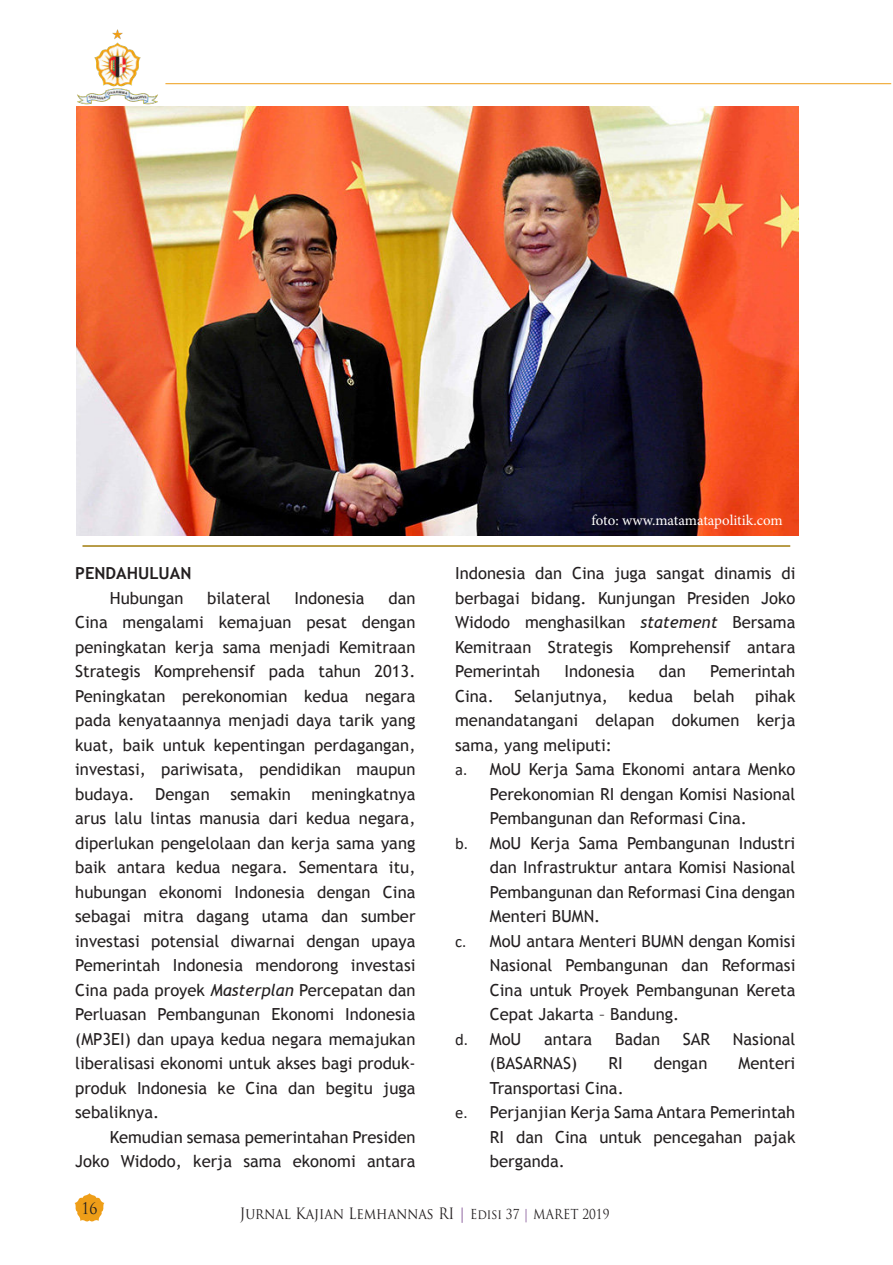
<style>
.page{position:relative;width:893px;height:1265px;background:#fff}
.page>*{position:absolute;margin:0;border:0;box-sizing:border-box;transform-origin:0 0}
.t1{font:16.62px/24.5px "Trebuchet MS";color:#231f20;text-align:justify}
.t2{font:700 16.62px "Trebuchet MS";color:#231f20}
.t3{font:15.75px "Trajan Pro";color:#231f20;scale:.88 1}
.t4{font:15.22px "Trajan Pro";color:#231f20;scale:.88 1}
.t5{font:14.88px "Minion Pro";letter-spacing:-.005em;color:#fff}
.s1{font-style:italic}
.s2{font-family:"Calibri"}
.s3{color:#733e88}
.s4{font-size:13.47px}
.s5{font-size:13.47px;color:#733e88}
</style>
<div class="page">
<svg style="left:74px;top:1193px;width:31px;height:29px"></svg>
<hr style="left:165px;top:83px;width:726px;height:1px;background:#ee9e18">
<img style="left:77px;top:29px;width:81px;height:76px">
<img style="left:76px;top:107px;width:722px;height:429px">
<hr style="left:82px;top:545px;width:708px;height:2px;background:#ae8f2f">
<p class="t2" style="left:75px;top:563px;width:118px">PENDAHULUAN</p>
<p class="t1" style="left:110px;top:586px;width:75px">Hubungan</p>
<p class="t1" style="left:207px;top:586px;width:65px">bilateral</p>
<p class="t1" style="left:294px;top:586px;width:72px">Indonesia</p>
<p class="t1" style="left:75px;top:586px;width:342px;text-indent:313px">dan Cina mengalami kemajuan pesat dengan peningkatan kerja sama menjadi Kemitraan Strategis Komprehensif pada tahun 2013.<br>Peningkatan perekonomian kedua negara pada kenyataannya menjadi daya tarik yang kuat, baik untuk kepentingan perdagangan, investasi, pariwisata, pendidikan maupun budaya. Dengan semakin meningkatnya arus lalu lintas manusia dari kedua negara, diperlukan pengelolaan dan kerja sama yang baik antara kedua negara. Sementara itu, hubungan ekonomi Indonesia dengan Cina sebagai mitra dagang utama dan sumber investasi potensial diwarnai dengan upaya Pemerintah Indonesia mendorong investasi Cina pada proyek <span class="s1">Masterplan</span> Percepatan dan Perluasan Pembangunan Ekonomi Indonesia (MP3EI) dan upaya kedua negara memajukan liberalisasi ekonomi untuk akses bagi produk&shy;produk Indonesia ke Cina dan begitu juga sebaliknya.</p>
<p class="t1" style="left:75px;top:1125px;width:342px;text-align:right">Kemudian semasa pemerintahan Presiden<br>Joko Widodo, kerja sama ekonomi antara</p>
<p class="t5" style="left:592px;top:510px;width:193px">foto: www.matamatapolitik.com</p>
<p class="t1" style="left:455px;top:561px;width:342px">Indonesia dan Cina juga sangat dinamis di berbagai bidang. Kunjungan Presiden Joko Widodo menghasilkan <span class="s1">statement</span> Bersama Kemitraan Strategis Komprehensif antara Pemerintah</p>
<p class="t1" style="left:564px;top:659px;width:72px">Indonesia</p>
<p class="t1" style="left:659px;top:659px;width:29px">dan</p>
<p class="t1" style="left:710px;top:659px;width:87px">Pemerintah</p>
<p class="t1" style="left:455px;top:684px;width:342px">Cina. Selanjutnya, kedua belah pihak</p>
<p class="t1" style="left:455px;top:708px;width:342px">menandatangani delapan dokumen kerja</p>
<p class="t1" style="left:455px;top:733px;width:158px">sama, yang meliputi:</p>
<p class="t1" style="left:455px;top:757px;width:342px"><span class="s2">a.</span> MoU Kerja Sama Ekonomi antara Menko</p>
<p class="t1" style="left:490px;top:782px;width:307px">Perekonomian RI dengan Komisi Nasional</p>
<p class="t1" style="left:490px;top:806px;width:259px">Pembangunan dan Reformasi Cina.</p>
<p class="t1" style="left:455px;top:831px;width:342px"><span class="s2">b.</span> MoU Kerja Sama Pembangunan Industri</p>
<p class="t1" style="left:490px;top:855px;width:307px">dan Infrastruktur antara Komisi Nasional</p>
<p class="t1" style="left:490px;top:880px;width:307px">Pembangunan dan Reformasi Cina dengan</p>
<p class="t1" style="left:490px;top:904px;width:112px">Menteri BUMN.</p>
<p class="t1" style="left:455px;top:929px;width:342px"><span class="s2">c.</span> MoU antara Menteri BUMN dengan Komisi</p>
<p class="t1" style="left:490px;top:953px;width:307px">Nasional Pembangunan dan Reformasi</p>
<p class="t1" style="left:490px;top:978px;width:307px">Cina untuk Proyek Pembangunan Kereta</p>
<p class="t1" style="left:490px;top:1002px;width:191px">Cepat Jakarta – Bandung.</p>
<p class="t1" style="left:455px;top:1027px;width:68px"><span class="s2">d.</span> MoU</p>
<p class="t1" style="left:544px;top:1027px;width:50px">antara</p>
<p class="t1" style="left:615px;top:1027px;width:47px">Badan</p>
<p class="t1" style="left:683px;top:1027px;width:29px">SAR</p>
<p class="t1" style="left:733px;top:1027px;width:64px">Nasional</p>
<p class="t1" style="left:490px;top:1051px;width:89px">(BASARNAS)</p>
<p class="t1" style="left:608px;top:1051px;width:16px">RI</p>
<p class="t1" style="left:654px;top:1051px;width:55px">dengan</p>
<p class="t1" style="left:739px;top:1051px;width:58px">Menteri</p>
<p class="t1" style="left:490px;top:1076px;width:135px">Transportasi Cina.</p>
<p class="t1" style="left:455px;top:1100px;width:342px"><span class="s2">e.</span> Perjanjian Kerja Sama Antara Pemerintah</p>
<p class="t1" style="left:490px;top:1125px;width:307px">RI dan Cina untuk pencegahan pajak</p>
<p class="t1" style="left:490px;top:1149px;width:77px">berganda.</p>
<p class="t3" style="left:82px;top:1198px;width:20px">16</p>
<p class="t4" style="left:240px;top:1203px;width:422px">Jurnal Kajian Lemhannas RI <span class="s3">|</span> <span class="s4">Edisi 37</span> <span class="s5">|</span> <span class="s4">MARET 2019</span></p>
</div>
